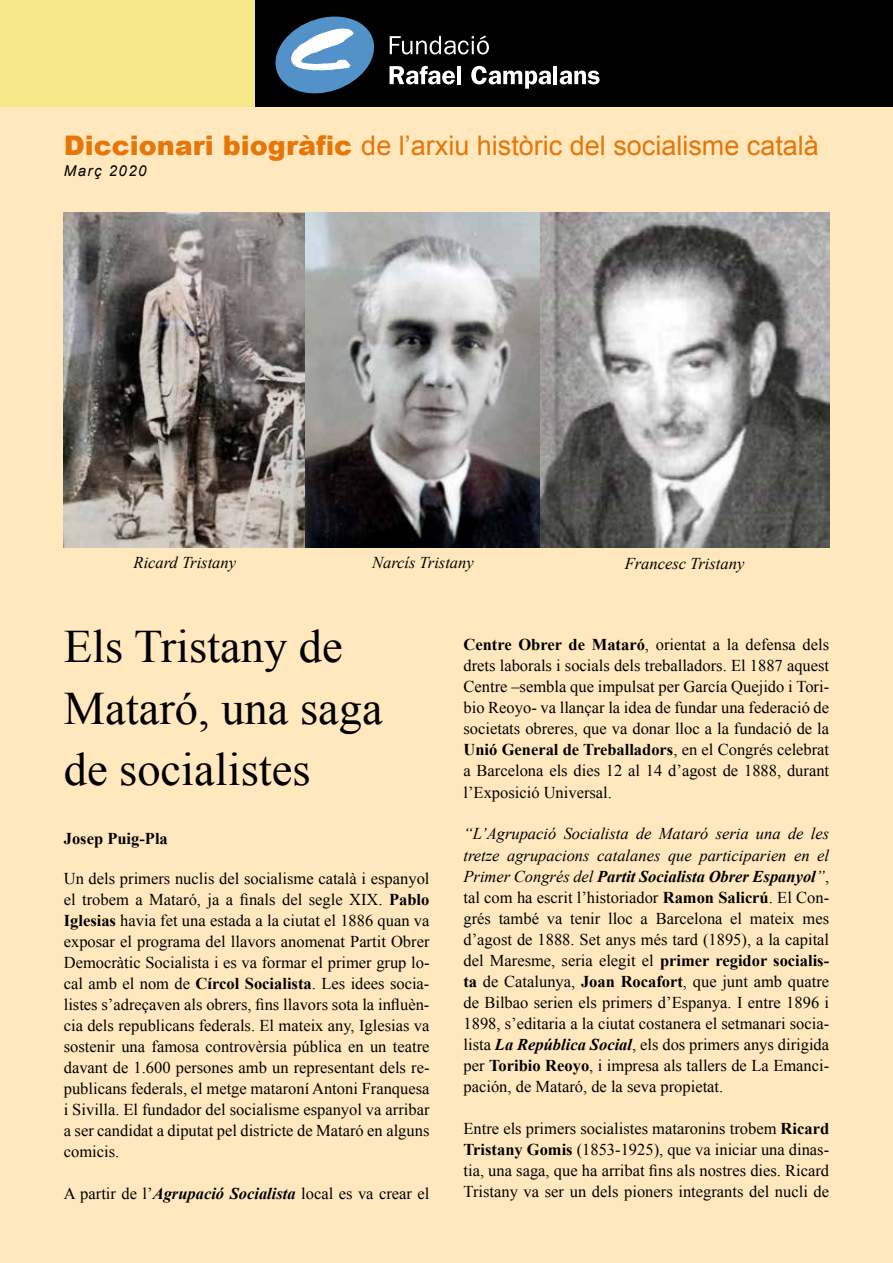
<style>
.page{position:relative;width:893px;height:1263px;background:#fff}
.page>*{position:absolute;margin:0;border:0;box-sizing:border-box;transform-origin:0 0}
.t1{font:46.5px/61.5px "Times New Roman";color:#000}
.t2{font:27px "Arial";color:#e77507}
.t3{font:16.5px/21px "Times New Roman";color:#000;text-align:justify}
.t4{font:italic 16.5px "Times New Roman";color:#000}
.t5{font:700 16.5px "Times New Roman";color:#000}
.t6{font:italic 15px "Arial";letter-spacing:.1em;color:#000}
.s1{font-weight:900}
.s2{font-weight:700}
.s3{font-weight:700;font-style:italic}
.s4{font-style:italic}
</style>
<div class="page">
<div style="left:0;top:79px;width:893px;height:1184px;background:#ffe8be"></div>
<div style="left:0;top:0;width:255px;height:106px;background:#f6e888"></div>
<div style="left:255px;top:0;width:638px;height:106px;background:#000"></div>
<svg style="left:390px;top:66px;width:65px;height:18px"></svg>
<hr style="left:457px;top:66px;width:4px;height:18px;background:#fff">
<svg style="left:471px;top:66px;width:80px;height:23px"></svg>
<hr style="left:553px;top:66px;width:4px;height:18px;background:#fff">
<svg style="left:560px;top:71px;width:40px;height:13px"></svg>
<svg style="left:390px;top:35px;width:99px;height:19px"></svg>
<svg style="left:275px;top:16px;width:99px;height:78px"></svg>
<img style="left:64px;top:213px;width:765px;height:335px">
<h2 class="t2" style="left:64px;top:127px;width:757px"><span class="s1">Diccionari biogràfic</span> de l’arxiu històric del socialisme català</h2>
<p class="t6" style="left:64px;top:161px;width:84px">Març 2020</p>
<p class="t4" style="left:134px;top:551px;width:104px">Ricard Tristany</p>
<p class="t4" style="left:372px;top:551px;width:103px">Narcís Tristany</p>
<p class="t4" style="left:625px;top:552px;width:121px">Francesc Tristany</p>
<h1 class="t1" style="left:64px;top:615px;width:320px">Els Tristany de<br>Mataró, una saga de socialistes</h1>
<p class="t5" style="left:64px;top:827px;width:106px">Josep Puig-Pla</p>
<p class="t3" style="left:64px;top:868px;width:367px">Un dels primers nuclis del socialisme català i espanyol el trobem a Mataró, ja a finals del segle XIX. <span class="s2">Pablo Iglesias</span> havia fet una estada a la ciutat el 1886 quan va exposar el programa del llavors anomenat Partit Obrer Democràtic Socialista i es va formar el primer grup lo&shy;cal amb el nom de <span class="s2">Círcol Socialista</span>. Les idees socia&shy;listes s’adreçaven als obrers, fins llavors sota la influèn&shy;cia dels republicans federals. El mateix any, Iglesias va sostenir una famosa controvèrsia pública en un teatre davant de 1.600 persones amb un representant dels re&shy;publicans federals, el metge mataroní Antoni Franquesa i Sivilla. El fundador del socialisme espanyol va arribar a ser candidat a diputat pel districte de Mataró en alguns comicis.</p>
<p class="t3" style="left:64px;top:1183px;width:367px">A partir de l’<span class="s3">Agrupació Socialista</span> local es va crear el</p>
<p class="t3" style="left:463px;top:634px;width:367px"><span class="s2">Centre Obrer de Mataró</span>, orientat a la defensa dels drets laborals i socials dels treballadors. El 1887 aquest Centre –sembla que impulsat per García Quejido i Tori&shy;bio Reoyo- va llançar la idea de fundar una federació de societats obreres, que va donar lloc a la fundació de la <span class="s2">Unió General de Treballadors</span>, en el Congrés celebrat a Barcelona els dies 12 al 14 d’agost de 1888, durant l’Exposició Universal.</p>
<p class="t3" style="left:463px;top:823px;width:367px"><span class="s4">“L’Agrupació Socialista de Mataró seria una de les tretze agrupacions catalanes que participarien en el Primer Congrés del</span> <span class="s3">Partit Socialista Obrer Espanyol</span><span class="s4">”</span>, tal com ha escrit l’historiador <span class="s2">Ramon Salicrú</span>. El Con&shy;grés també va tenir lloc a Barcelona el mateix mes d’agost de 1888. Set anys més tard (1895), a la capital del Maresme, seria elegit el <span class="s2">primer regidor socialis&shy;ta</span> de Catalunya, <span class="s2">Joan Rocafort</span>, que junt amb quatre de Bilbao serien els primers d’Espanya. I entre 1896 i 1898, s’editaria a la ciutat costanera el setmanari socia&shy;lista <span class="s3">La República Social</span>, els dos primers anys dirigida per <span class="s2">Toribio Reoyo</span>, i impresa als tallers de La Emanci&shy;pación, de Mataró, de la seva propietat.</p>
<p class="t3" style="left:463px;top:1117px;width:367px">Entre els primers socialistes mataronins trobem <span class="s2">Ricard Tristany Gomis</span> (1853-1925), que va iniciar una dinas&shy;tia, una saga, que ha arribat fins als nostres dies. Ricard Tristany va ser un dels pioners integrants del nucli de</p>
</div>
